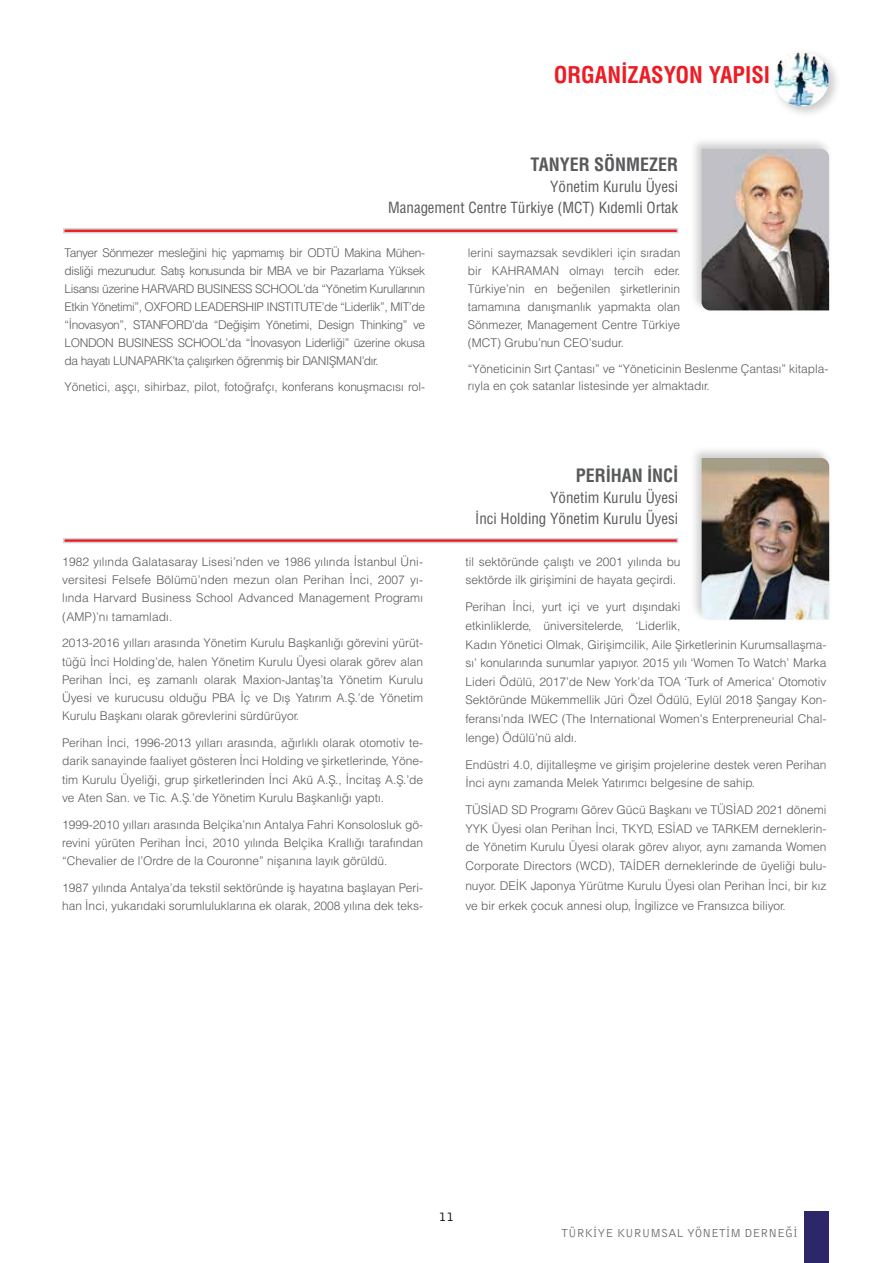
<style>
.page{position:relative;width:893px;height:1263px;background:#fff}
.page>*{position:absolute;margin:0;border:0;box-sizing:border-box;transform-origin:0 0}
.t1{font:22.5px "Helvetica Cond Bold Tr";color:#ed1c24}
.t2{font:18px "Helvetica Cond Bold Tr";color:#58595b}
.t3{font:15px/21px "Helvetica Cond Normal Tr";color:#58595b;text-align:right}
.t4{font:13.5px "Bell Gothic Tr";color:#000}
.t5{font:12px/18.3px "Helvetica Light Normal Tr";color:#58595b;text-align:justify}
.t6{font:12px "Bell Gothic Tr";color:#636466}
</style>
<div class="page">
<div style="left:804px;top:1211px;width:25px;height:52px;background:#2d2668"></div>
<div style="left:770px;top:48px;width:71px;height:70px;background:#000;opacity:.2"></div>
<img style="left:774px;top:51px;width:55px;height:55px;border-radius:28px">
<div style="left:689px;top:136px;width:144px;height:178px;background:#000;opacity:.2"></div>
<img style="left:702px;top:149px;width:127px;height:161px">
<svg style="left:63px;top:228px;width:615px;height:5px;background:#de7e83"></svg>
<div style="left:689px;top:445px;width:144px;height:179px;background:#000;opacity:.2"></div>
<img style="left:702px;top:458px;width:127px;height:161px">
<svg style="left:63px;top:538px;width:615px;height:5px;background:#dd7e82"></svg>
<h1 class="t1" style="left:554px;top:61px;width:218px">ORGANİZASYON YAPISI</h1>
<h2 class="t2" style="left:530px;top:154px;width:149px">TANYER SÖNMEZER</h2>
<p class="t3" style="left:388px;top:176px;width:292px">Yönetim Kurulu Üyesi<br>Management Centre Türkiye (MCT) Kıdemli Ortak</p>
<p class="t5" style="left:64px;top:243px;width:362px">Tanyer Sönmezer mesleğini hiç yapmamış bir ODTÜ Makina Mühen&shy;disliği mezunudur. Satış konusunda bir MBA ve bir Pazarlama Yüksek Lisansı üzerine HARVARD BUSINESS SCHOOL’da “Yönetim Kurullarının Etkin Yönetimi”, OXFORD LEADERSHIP INSTITUTE’de “Liderlik”, MIT’de “İnovasyon”, STANFORD’da “Değişim Yönetimi, Design Thinking” ve LONDON BUSINESS SCHOOL’da “İnovasyon Liderliği” üzerine okusa da hayatı LUNAPARK’ta çalışırken öğrenmiş bir DANIŞMAN’dır.</p>
<p class="t5" style="left:64px;top:377px;width:362px">Yönetici, aşçı, sihirbaz, pilot, fotoğrafçı, konferans konuşmacısı rol-</p>
<p class="t5" style="left:62px;top:552px;width:362px">1982 yılında Galatasaray Lisesi’nden ve 1986 yılında İstanbul Üni&shy;versitesi Felsefe Bölümü’nden mezun olan Perihan İnci, 2007 yı&shy;lında Harvard Business School Advanced Management Programı (AMP)’nı tamamladı.</p>
<p class="t5" style="left:62px;top:634px;width:362px">2013-2016 yılları arasında Yönetim Kurulu Başkanlığı görevini yürüt&shy;tüğü İnci Holding’de, halen Yönetim Kurulu Üyesi olarak görev alan Perihan İnci, eş zamanlı olarak Maxion-Jantaş’ta Yönetim Kurulu Üyesi ve kurucusu olduğu PBA İç ve Dış Yatırım A.Ş.’de Yönetim Kurulu Başkanı olarak görevlerini sürdürüyor.</p>
<p class="t5" style="left:62px;top:733px;width:362px">Perihan İnci, 1996-2013 yılları arasında, ağırlıklı olarak otomotiv te&shy;darik sanayinde faaliyet gösteren İnci Holding ve şirketlerinde, Yöne&shy;tim Kurulu Üyeliği, grup şirketlerinden İnci Akü A.Ş., İncitaş A.Ş.’de ve Aten San. ve Tic. A.Ş.’de Yönetim Kurulu Başkanlığı yaptı.</p>
<p class="t5" style="left:62px;top:815px;width:362px">1999-2010 yılları arasında Belçika’nın Antalya Fahri Konsolosluk gö&shy;revini yürüten Perihan İnci, 2010 yılında Belçika Krallığı tarafından “Chevalier de l’Ordre de la Couronne” nişanına layık görüldü.</p>
<p class="t5" style="left:62px;top:878px;width:362px">1987 yılında Antalya’da tekstil sektöründe iş hayatına başlayan Peri&shy;han İnci, yukarıdaki sorumluluklarına ek olarak, 2008 yılına dek teks-</p>
<p class="t5" style="left:468px;top:243px;width:214px">lerini saymazsak sevdikleri için sıradan bir KAHRAMAN olmayı tercih eder.<br>Türkiye’nin en beğenilen şirketlerinin tamamına danışmanlık yapmakta olan Sönmezer, Management Centre Türkiye (MCT) Grubu’nun CEO’sudur.</p>
<p class="t5" style="left:468px;top:360px;width:362px;line-height:16.5px">“Yöneticinin Sırt Çantası” ve “Yöneticinin Beslenme Çantası” kitapla&shy;rıyla en çok satanlar listesinde yer almaktadır.</p>
<h2 class="t2" style="left:576px;top:464px;width:102px">PERIHAN İNCI</h2>
<p class="t3" style="left:475px;top:486px;width:205px">Yönetim Kurulu Üyesi<br>İnci Holding Yönetim Kurulu Üyesi</p>
<p class="t5" style="left:466px;top:552px;width:216px">til sektöründe çalıştı ve 2001 yılında bu sektörde ilk girişimini de hayata geçirdi.</p>
<p class="t5" style="left:466px;top:598px;width:362px;text-align:left">Perihan İnci, yurt içi ve yurt dışındaki<br>etkinliklerde, üniversitelerde, ‘Liderlik,<br>Kadın Yönetici Olmak, Girişimcilik, Aile Şirketlerinin Kurumsallaşma&shy;sı’ konularında sunumlar yapıyor. 2015 yılı ‘Women To Watch’ Marka Lideri Ödülü, 2017’de New York’da TOA ‘Turk of America’ Otomotiv Sektöründe Mükemmellik Jüri Özel Ödülü, Eylül 2018 Şangay Kon&shy;feransı’nda IWEC (The International Women’s Enterpreneurial Chal&shy;lenge) Ödülü’nü aldı.</p>
<p class="t5" style="left:466px;top:755px;width:362px">Endüstri 4.0, dijitalleşme ve girişim projelerine destek veren Perihan<br>İnci aynı zamanda Melek Yatırımcı belgesine de sahip.</p>
<p class="t5" style="left:466px;top:800px;width:362px">TÜSİAD SD Programı Görev Gücü Başkanı ve TÜSİAD 2021 dönemi YYK Üyesi olan Perihan İnci, TKYD, ESİAD ve TARKEM derneklerin&shy;de Yönetim Kurulu Üyesi olarak görev alıyor, aynı zamanda Women Corporate Directors (WCD), TAİDER derneklerinde de üyeliği bulu-</p>
<p class="t5" style="left:466px;top:875px;width:362px;line-height:20.1px">nuyor. DEİK Japonya Yürütme Kurulu Üyesi olan Perihan İnci, bir kız ve bir erkek çocuk annesi olup, İngilizce ve Fransızca biliyor.</p>
<p class="t4" style="left:439px;top:1208px;width:17px">11</p>
<p class="t6" style="left:561px;top:1226px;width:238px">TÜRKİYE KURUMSAL YÖNETİM DERNEĞİ</p>
</div>
